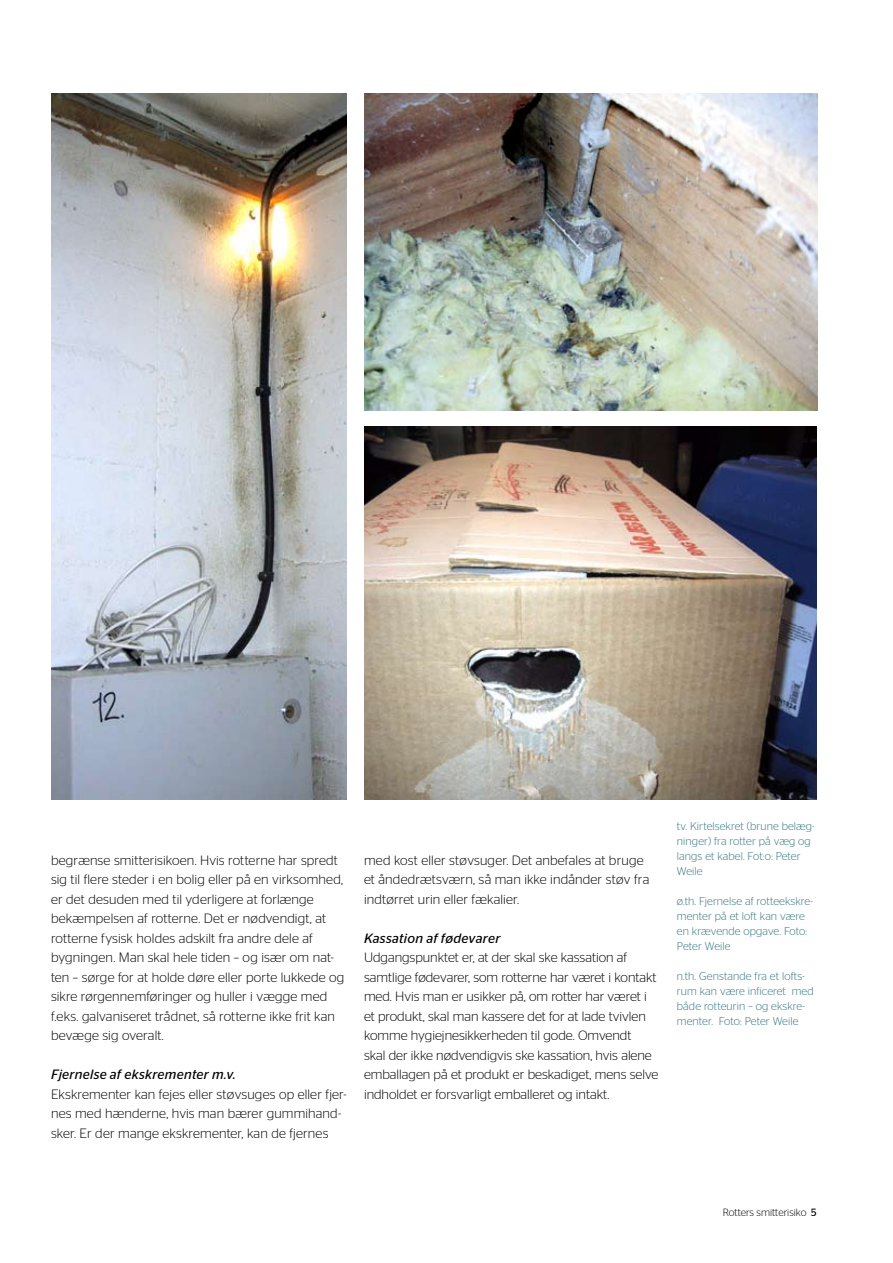
<style>
.page{position:relative;width:893px;height:1263px;background:#fff}
.page>*{position:absolute;margin:0;border:0;box-sizing:border-box;transform-origin:0 0}
.t1{font:300 13.5px/19.5px "Stag Sans";letter-spacing:.005em;color:#000}
.t2{font:italic 13.5px "Stag Sans";letter-spacing:.02em;color:#000}
.t3{font:300 11.25px/15px "Stag Sans";letter-spacing:.01em;color:#33767e}
.t4{font:300 10.5px "Stag Sans";color:#000}
.s1{font-weight:400}
</style>
<div class="page">
<img style="left:51px;top:94px;width:296px;height:705px">
<img style="left:364px;top:94px;width:453px;height:317px">
<img style="left:364px;top:427px;width:452px;height:372px">
<p class="t1" style="left:51px;top:850px;width:295px">begrænse smitterisikoen. Hvis rotterne har spredt sig til flere steder i en bolig eller på en virksomhed, er det desuden med til yderligere at forlænge bekæmpelsen af rotterne. Det er nødvendigt, at rotterne fysisk holdes adskilt fra andre dele af bygningen. Man skal hele tiden – og især om nat&shy;ten – sørge for at holde døre eller porte lukkede og sikre rørgennemføringer og huller i vægge med f.eks. galvaniseret trådnet, så rotterne ikke frit kan bevæge sig overalt.</p>
<p class="t2" style="left:51px;top:1067px;width:186px">Fjernelse af ekskrementer m.v.</p>
<p class="t1" style="left:51px;top:1084px;width:297px">Ekskrementer kan fejes eller støvsuges op eller fjer&shy;nes med hænderne, hvis man bærer gummihand&shy;sker. Er der mange ekskrementer, kan de fjernes</p>
<p class="t1" style="left:364px;top:850px;width:287px">med kost eller støvsuger. Det anbefales at bruge et åndedrætsværn, så man ikke indånder støv fra indtørret urin eller fækalier.</p>
<p class="t2" style="left:364px;top:930px;width:138px">Kassation af fødevarer</p>
<p class="t1" style="left:364px;top:947px;width:296px">Udgangspunktet er, at der skal ske kassation af samtlige fødevarer, som rotterne har været i kontakt med. Hvis man er usikker på, om rotter har været i et produkt, skal man kassere det for at lade tvivlen komme hygiejnesikkerheden til gode. Omvendt<br>skal der ikke nødvendigvis ske kassation, hvis alene emballagen på et produkt er beskadiget, mens selve indholdet er forsvarligt emballeret og intakt.</p>
<p class="t3" style="left:677px;top:818px;width:139px">tv. Kirtelsekret (brune belæg&shy;ninger) fra rotter på væg og langs et kabel. Fot:o: Peter<br>Weile</p>
<p class="t3" style="left:677px;top:893px;width:138px">ø.th. Fjernelse af rotteekskre&shy;menter på et loft kan være en krævende opgave. Foto:<br>Peter Weile</p>
<p class="t3" style="left:677px;top:968px;width:138px">n.th. Genstande fra et lofts&shy;rum kan være inficeret med både rotteurin – og ekskre&shy;menter. Foto: Peter Weile</p>
<p class="t4" style="left:723px;top:1206px;width:95px">Rotters smitterisiko <span class="s1">5</span></p>
</div>
